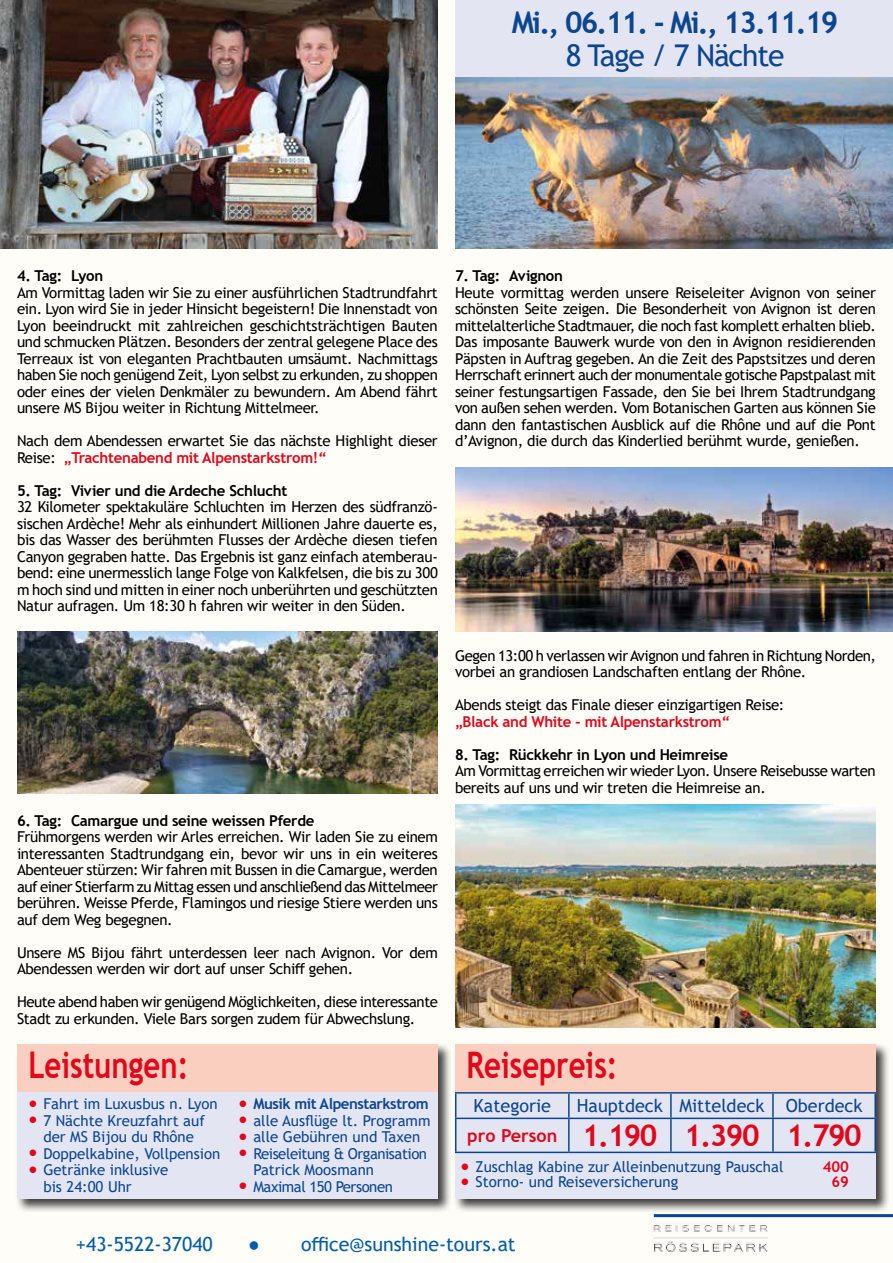
<style>
.page{position:relative;width:893px;height:1263px;background:#fffdf7}
.page>*{position:absolute;margin:0;border:0;box-sizing:border-box;transform-origin:0 0}
.t1{font:700 36.75px "Trebuchet MS";color:#e2071b;scale:.8 1}
.t2{font:700 30px "Trebuchet MS";letter-spacing:-.05em;color:#e2071b}
.t3{font:700 30px "Trebuchet MS";letter-spacing:-.06em;color:#0c4691}
.t4{font:30px "Trebuchet MS";letter-spacing:-.04em;color:#0c4691}
.t5{font:19.5px "Trebuchet MS";color:#005da9}
.t6{font:18px "Trebuchet MS";color:#0c4691}
.t7{font:15px/16.5px "Trebuchet MS";letter-spacing:-.02em;color:#000}
.t8{font:15px/16.5px "Trebuchet MS";color:#0c4691;text-align:center}
.t9{font:700 15px "Trebuchet MS";letter-spacing:-.02em;color:#000}
.t10{font:15px/16.5px "Trebuchet MS";letter-spacing:-.03em;color:#0c4691}
.t11{font:700 15px "Trebuchet MS";letter-spacing:-.02em;color:#e2071b}
.t12{font:700 15px "Trebuchet MS";letter-spacing:-.03em;color:#0c4691}
.s1{font-weight:700;color:#e2071b}
.s2{font-family:"Times New Roman";color:#e2071b}
.s3{font-family:"Times New Roman";font-weight:400;color:#e2071b}
.s4{font-size:18px}
.s5{font-weight:700}
</style>
<div class="page">
<img style="left:653px;top:1226px;width:114px;height:26px">
<hr style="left:654px;top:1214px;width:239px;height:3px;background:#0c4691">
<div style="left:453px;top:1042px;width:437px;height:171px;background:#000;opacity:.75"></div>
<div style="left:455px;top:1044px;width:421px;height:155px;background:#e4e5f3"></div>
<div style="left:455px;top:1044px;width:421px;height:48px;background:#facfbf"></div>
<div style="left:15px;top:1042px;width:437px;height:171px;background:#000;opacity:.75"></div>
<div style="left:17px;top:1044px;width:421px;height:155px;background:#e4e5f3"></div>
<div style="left:17px;top:1044px;width:421px;height:48px;background:#facfbf"></div>
<div style="left:455px;top:0;width:438px;height:78px;background:#e4e5f3"></div>
<hr style="left:455px;top:1092px;width:114px;height:1px;background:#0c4691">
<svg style="left:455px;top:1093px;width:1px;height:24px"></svg>
<hr style="left:569px;top:1092px;width:102px;height:1px;background:#0c4691">
<hr style="left:568px;top:1093px;width:2px;height:24px;background:#0c4691">
<hr style="left:671px;top:1092px;width:102px;height:1px;background:#0c4691">
<hr style="left:670px;top:1093px;width:2px;height:24px;background:#0c4691">
<hr style="left:773px;top:1092px;width:103px;height:1px;background:#0c4691">
<hr style="left:772px;top:1093px;width:2px;height:24px;background:#0c4691">
<hr style="left:874px;top:1093px;width:2px;height:24px;background:#0c4691">
<hr style="left:455px;top:1117px;width:114px;height:2px;background:#0c4691">
<hr style="left:455px;top:1119px;width:1px;height:32px;background:#0c4691">
<hr style="left:569px;top:1117px;width:102px;height:2px;background:#0c4691">
<hr style="left:568px;top:1119px;width:2px;height:32px;background:#0c4691">
<hr style="left:671px;top:1117px;width:102px;height:2px;background:#0c4691">
<hr style="left:670px;top:1119px;width:2px;height:32px;background:#0c4691">
<hr style="left:773px;top:1117px;width:103px;height:2px;background:#0c4691">
<hr style="left:772px;top:1119px;width:2px;height:32px;background:#0c4691">
<hr style="left:874px;top:1119px;width:2px;height:32px;background:#0c4691">
<hr style="left:455px;top:1151px;width:114px;height:2px;background:#0c4691">
<hr style="left:569px;top:1151px;width:102px;height:2px;background:#0c4691">
<hr style="left:671px;top:1151px;width:102px;height:2px;background:#0c4691">
<hr style="left:773px;top:1151px;width:103px;height:2px;background:#0c4691">
<img style="left:17px;top:631px;width:421px;height:162px">
<img style="left:455px;top:78px;width:438px;height:171px">
<img style="left:455px;top:468px;width:438px;height:163px">
<img style="left:0;top:0;width:438px;height:249px">
<img style="left:455px;top:804px;width:421px;height:223px">
<h2 class="t3" style="left:512px;top:3px;width:328px">Mi., 06.11. - Mi., 13.11.19</h2>
<h2 class="t4" style="left:566px;top:36px;width:220px">8 Tage / 7 Nächte</h2>
<p class="t9" style="left:17px;top:266px;width:88px">4. Tag: Lyon</p>
<p class="t7" style="left:17px;top:284px;width:422px;text-align:justify">Am Vormittag laden wir Sie zu einer ausführlichen Stadtrundfahrt ein. Lyon wird Sie in jeder Hinsicht begeistern! Die Innenstadt von Lyon beeindruckt mit zahlreichen geschichtsträchtigen Bauten und schmucken Plätzen. Besonders der zentral gelegene Place des Terreaux ist von eleganten Prachtbauten umsäumt. Nachmittags haben Sie noch genügend Zeit, Lyon selbst zu erkunden, zu shoppen oder eines der vielen Denkmäler zu bewundern. Am Abend fährt unsere MS Bijou weiter in Richtung Mittelmeer.</p>
<p class="t7" style="left:17px;top:432px;width:422px">Nach dem Abendessen erwartet Sie das nächste Highlight dieser<br>Reise: <span class="s1">„Trachtenabend mit Alpenstarkstrom!“</span></p>
<p class="t9" style="left:17px;top:481px;width:272px">5. Tag: Vivier und die Ardeche Schlucht</p>
<p class="t7" style="left:17px;top:498px;width:422px;text-align:justify">32 Kilometer spektakuläre Schluchten im Herzen des südfranzö&shy;sischen Ardèche! Mehr als einhundert Millionen Jahre dauerte es, bis das Wasser des berühmten Flusses der Ardèche diesen tiefen Canyon gegraben hatte. Das Ergebnis ist ganz einfach atemberau&shy;bend: eine unermesslich lange Folge von Kalkfelsen, die bis zu 300 m hoch sind und mitten in einer noch unberührten und geschützten Natur aufragen. Um 18:30 h fahren wir weiter in den Süden.</p>
<p class="t9" style="left:17px;top:811px;width:299px">6. Tag: Camargue und seine weissen Pferde</p>
<p class="t7" style="left:17px;top:828px;width:422px;text-align:justify">Frühmorgens werden wir Arles erreichen. Wir laden Sie zu einem interessanten Stadtrundgang ein, bevor wir uns in ein weiteres Abenteuer stürzen: Wir fahren mit Bussen in die Camargue, werden auf einer Stierfarm zu Mittag essen und anschließend das Mittelmeer berühren. Weisse Pferde, Flamingos und riesige Stiere werden uns auf dem Weg begegnen.</p>
<p class="t7" style="left:17px;top:944px;width:422px">Unsere MS Bijou fährt unterdessen leer nach Avignon. Vor dem<br>Abendessen werden wir dort auf unser Schiff gehen.</p>
<p class="t7" style="left:17px;top:993px;width:423px">Heute abend haben wir genügend Möglichkeiten, diese interessante<br>Stadt zu erkunden. Viele Bars sorgen zudem für Abwechslung.</p>
<h1 class="t1" style="left:28px;top:1042px;width:202px">Leistungen:</h1>
<p class="t8" style="left:28px;top:1096px;width:191px"><span class="s2">●</span> Fahrt im Luxusbus n. Lyon</p>
<p class="t8" style="left:28px;top:1112px;width:178px"><span class="s2">●</span> 7 Nächte Kreuzfahrt auf der MS Bijou du Rhône</p>
<p class="t8" style="left:28px;top:1145px;width:194px"><span class="s2">●</span> Doppelkabine, Vollpension</p>
<p class="t8" style="left:43px;top:1162px;width:126px;text-align:left;text-indent:-15px"><span class="s2">●</span> Getränke inklusive bis 24:00 Uhr</p>
<p class="t12" style="left:238px;top:1095px;width:192px"><span class="s3">●</span> Musik mit Alpenstarkstrom</p>
<p class="t8" style="left:238px;top:1112px;width:194px"><span class="s2">●</span> alle Ausflüge lt. Programm</p>
<p class="t8" style="left:238px;top:1129px;width:183px"><span class="s2">●</span> alle Gebühren und Taxen</p>
<p class="t10" style="left:253px;top:1145px;width:175px;text-indent:-15px"><span class="s2">●</span> Reiseleitung &amp; Organisation<br>Patrick Moosmann</p>
<p class="t10" style="left:238px;top:1178px;width:156px"><span class="s2">●</span> Maximal 150 Personen</p>
<p class="t9" style="left:455px;top:266px;width:109px">7. Tag: Avignon</p>
<p class="t7" style="left:455px;top:284px;width:422px;text-align:justify">Heute vormittag werden unsere Reiseleiter Avignon von seiner schönsten Seite zeigen. Die Besonderheit von Avignon ist deren mittelalterliche Stadtmauer, die noch fast komplett erhalten blieb.<br>Das imposante Bauwerk wurde von den in Avignon residierenden Päpsten in Auftrag gegeben. An die Zeit des Papstsitzes und deren Herrschaft erinnert auch der monumentale gotische Papstpalast mit seiner festungsartigen Fassade, den Sie bei Ihrem Stadtrundgang von außen sehen werden. Vom Botanischen Garten aus können Sie dann den fantastischen Ausblick auf die Rhône und auf die Pont d’Avignon, die durch das Kinderlied berühmt wurde, genießen.</p>
<p class="t7" style="left:455px;top:647px;width:423px">Gegen 13:00 h verlassen wir Avignon und fahren in Richtung Norden, vorbei an grandiosen Landschaften entlang der Rhône.</p>
<p class="t7" style="left:455px;top:696px;width:331px">Abends steigt das Finale dieser einzigartigen Reise:</p>
<p class="t11" style="left:455px;top:712px;width:277px">„Black and White - mit Alpenstarkstrom“</p>
<p class="t9" style="left:455px;top:745px;width:275px">8. Tag: Rückkehr in Lyon und Heimreise</p>
<p class="t7" style="left:455px;top:762px;width:422px">Am Vormittag erreichen wir wieder Lyon. Unsere Reisebusse warten bereits auf uns und wir treten die Heimreise an.</p>
<h1 class="t1" style="left:466px;top:1042px;width:191px">Reisepreis:</h1>
<p class="t6" style="left:474px;top:1094px;width:79px">Kategorie</p>
<p class="t6" style="left:577px;top:1094px;width:287px">Hauptdeck Mitteldeck Oberdeck</p>
<h2 class="t2" style="left:467px;top:1117px;width:396px"><span class="s4">pro Person</span> 1.190 1.390 1.790</h2>
<p class="t8" style="left:460px;top:1158px;width:324px"><span class="s2">●</span> Zuschlag Kabine zur Alleinbenutzung Pauschal</p>
<p class="t11" style="left:823px;top:1157px;width:28px">400</p>
<p class="t8" style="left:460px;top:1173px;width:219px"><span class="s2">●</span> Storno- und Reiseversicherung</p>
<p class="t11" style="left:831px;top:1172px;width:19px">69</p>
<h3 class="t5" style="left:76px;top:1231px;width:138px">+43-5522-37040</h3>
<h3 class="t5" style="left:248px;top:1231px;width:269px"><span class="s5">●</span> office@sunshine-tours.at</h3>
</div>
